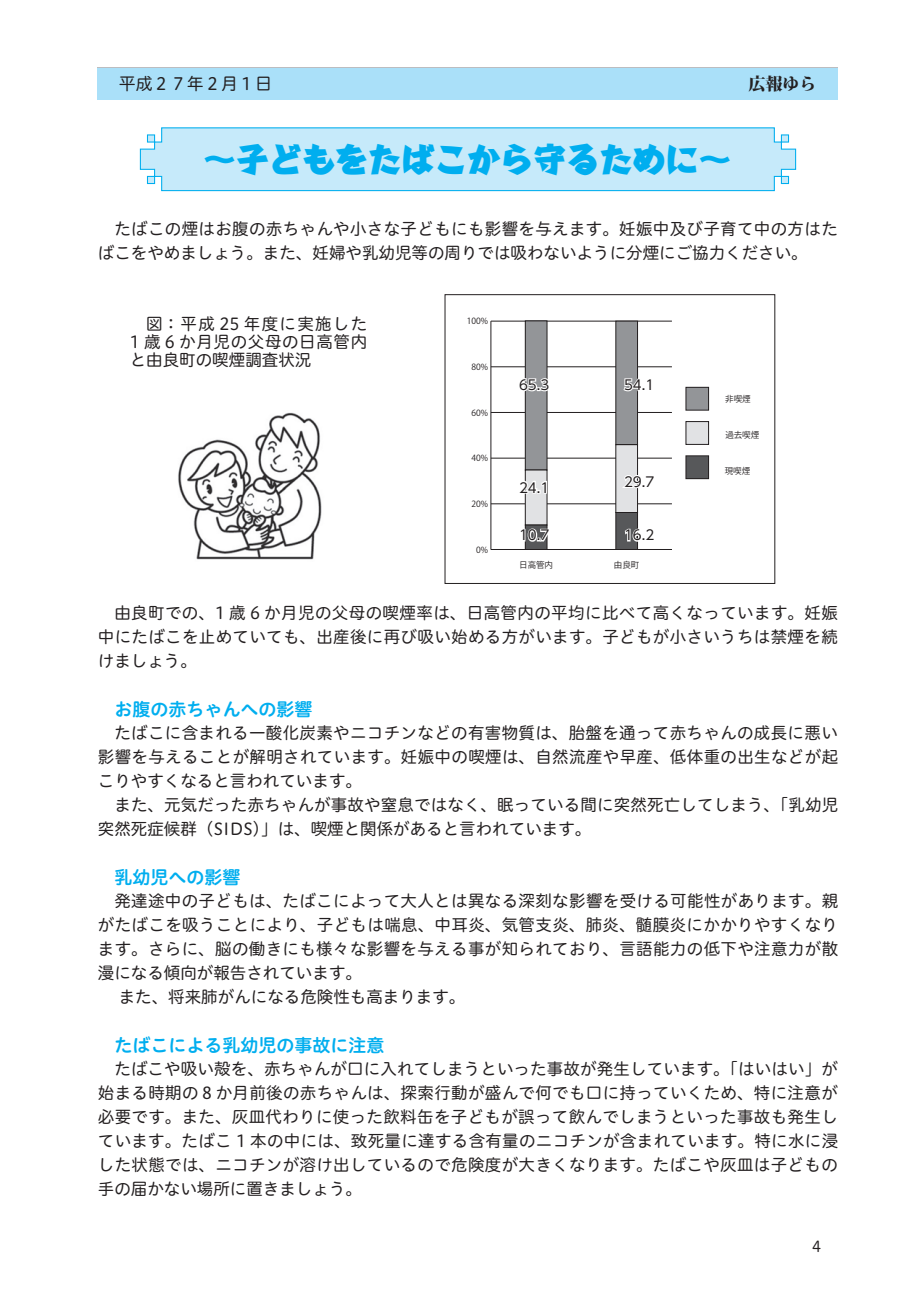
<style>
.page{position:relative;width:919px;height:1289px;background:#fff}
.page>*{position:absolute;margin:0;border:0;box-sizing:border-box;transform-origin:0 0}
.t1{font:800 33px "Harucraft Std";color:#00aeef}
.t2{font:18px "Hiragino UD Sans R Std W6";color:#00aeef}
.t3{font:16.5px/24px "Hiragino UD Sans R Std W4";letter-spacing:.02em;color:#231f20;text-align:justify}
.t4{font:16.5px "Hiragino UD Sans R Std W4";color:#231f20}
.t5{font:14.85px "Hiragino UD Sans R Std W4";color:#231f20}
.t6{font:13.5px "UD Shin Go Pro";color:#231f20}
.t7{font:8.55px "Koz Go Pr 6 N";color:#231f20}
</style>
<div class="page">
<div style="left:98px;top:67px;width:739px;height:32px;background:#bcbdc0"></div>
<div style="left:98px;top:68px;width:739px;height:31px;background:#aae0f9"></div>
<svg style="left:139px;top:127px;width:657px;height:65px"></svg>
<hr style="left:490px;top:321px;width:1px;height:228px;background:#231f20">
<hr style="left:491px;top:549px;width:181px;height:1px;background:#231f20">
<hr style="left:491px;top:503px;width:181px;height:1px;background:#231f20">
<hr style="left:491px;top:458px;width:181px;height:1px;background:#231f20">
<hr style="left:491px;top:412px;width:181px;height:1px;background:#231f20">
<hr style="left:491px;top:366px;width:181px;height:1px;background:#231f20">
<hr style="left:491px;top:321px;width:181px;height:1px;background:#231f20">
<div style="left:686px;top:387px;width:22px;height:23px;background:#939598"></div>
<div style="left:525px;top:321px;width:22px;height:149px;background:#939598"></div>
<div style="left:525px;top:321px;width:22px;height:149px;border:1px solid #231f20"></div>
<div style="left:615px;top:321px;width:22px;height:123px;background:#939598"></div>
<div style="left:686px;top:421px;width:22px;height:23px;background:#e1e2e4"></div>
<div style="left:525px;top:470px;width:22px;height:55px;background:#e1e2e4"></div>
<div style="left:525px;top:470px;width:22px;height:55px;border:1px solid #231f20"></div>
<div style="left:615px;top:444px;width:22px;height:68px;background:#e1e2e4"></div>
<div style="left:686px;top:456px;width:22px;height:22px;background:#57585a"></div>
<div style="left:685px;top:455px;width:23px;height:24px;border:1px solid #231f20"></div>
<div style="left:525px;top:525px;width:22px;height:24px;background:#57585a"></div>
<div style="left:525px;top:525px;width:22px;height:24px;border:1px solid #231f20"></div>
<div style="left:615px;top:512px;width:22px;height:37px;background:#57585a"></div>
<div style="left:615px;top:512px;width:22px;height:37px;border:1px solid #231f20"></div>
<svg style="left:524px;top:527px;width:24px;height:16px"></svg>
<svg style="left:624px;top:527px;width:14px;height:16px"></svg>
<svg style="left:524px;top:479px;width:24px;height:15px"></svg>
<svg style="left:622px;top:474px;width:16px;height:15px"></svg>
<svg style="left:524px;top:377px;width:24px;height:15px"></svg>
<svg style="left:623px;top:377px;width:15px;height:15px"></svg>
<img style="left:178px;top:412px;width:144px;height:148px">
<h1 class="t1" style="left:203px;top:134px;width:529px">～子どもをたばこから守るために~</h1>
<p class="t3" style="left:98px;top:215px;width:741px;text-indent:16px">たばこの煙はお腹の赤ちゃんや小さな子どもにも影響を与えます。妊娠中及び子育て中の方はたばこをやめましょう。また、妊婦や乳幼児等の周りでは吸わないように分煙にご協力ください。</p>
<p class="t3" style="left:130px;top:314px;width:239px;line-height:18px;text-indent:16px">図：平成 25 年度に実施した1 歳 6 か月児の父母の日高管内と由良町の喫煙調査状況</p>
<p class="t7" style="left:466px;top:316px;width:23px">100%</p>
<p class="t7" style="left:471px;top:362px;width:18px">80%</p>
<p class="t7" style="left:471px;top:407px;width:18px">60%</p>
<p class="t7" style="left:471px;top:453px;width:18px">40%</p>
<p class="t7" style="left:471px;top:499px;width:18px">20%</p>
<p class="t7" style="left:476px;top:544px;width:13px">0%</p>
<p class="t6" style="left:519px;top:374px;width:32px">65.3</p>
<p class="t6" style="left:519px;top:476px;width:32px">24.1</p>
<p class="t6" style="left:519px;top:524px;width:32px">10.7</p>
<p class="t7" style="left:519px;top:559px;width:35px">日高管内</p>
<p class="t6" style="left:624px;top:374px;width:32px">54.1</p>
<p class="t6" style="left:624px;top:471px;width:32px">29.7</p>
<p class="t6" style="left:624px;top:524px;width:32px">16.2</p>
<p class="t7" style="left:614px;top:559px;width:27px">由良町</p>
<p class="t7" style="left:725px;top:393px;width:27px">非喫煙</p>
<p class="t7" style="left:725px;top:429px;width:35px">過去喫煙</p>
<p class="t7" style="left:724px;top:466px;width:27px">現喫煙</p>
<p class="t3" style="left:98px;top:599px;width:741px;text-indent:16px">由良町での、1 歳 6 か月児の父母の喫煙率は、日高管内の平均に比べて高くなっています。妊娠中にたばこを止めていても、出産後に再び吸い始める方がいます。子どもが小さいうちは禁煙を続けましょう。</p>
<p class="t2" style="left:114px;top:695px;width:200px">お腹の赤ちゃんへの影響</p>
<p class="t3" style="left:98px;top:719px;width:741px;text-indent:16px">たばこに含まれる一酸化炭素やニコチンなどの有害物質は、胎盤を通って赤ちゃんの成長に悪い影響を与えることが解明されています。妊娠中の喫煙は、自然流産や早産、低体重の出生などが起こりやすくなると言われています。</p>
<p class="t3" style="left:98px;top:791px;width:742px;text-indent:16px">また、元気だった赤ちゃんが事故や窒息ではなく、眠っている間に突然死亡してしまう、「乳幼児突然死症候群（SIDS）」は、喫煙と関係があると言われています。</p>
<p class="t2" style="left:114px;top:863px;width:128px">乳幼児への影響</p>
<p class="t3" style="left:114px;top:887px;width:725px">発達途中の子どもは、たばこによって大人とは異なる深刻な影響を受ける可能性があります。親</p>
<p class="t3" style="left:98px;top:911px;width:741px">がたばこを吸うことにより、子どもは喘息、中耳炎、気管支炎、肺炎、髄膜炎にかかりやすくなり</p>
<p class="t3" style="left:98px;top:935px;width:741px">ます。さらに、脳の働きにも様々な影響を与える事が知られており、言語能力の低下や注意力が散</p>
<p class="t4" style="left:98px;top:960px;width:266px">漫になる傾向が報告されています。</p>
<p class="t4" style="left:119px;top:984px;width:348px">また、将来肺がんになる危険性も高まります。</p>
<p class="t2" style="left:114px;top:1031px;width:272px">たばこによる乳幼児の事故に注意</p>
<p class="t3" style="left:98px;top:1055px;width:741px;text-indent:16px">たばこや吸い殻を、赤ちゃんが口に入れてしまうといった事故が発生しています。「はいはい」が始まる時期の８か月前後の赤ちゃんは、探索行動が盛んで何でも口に持っていくため、特に注意が必要です。また、灰皿代わりに使った飲料缶を子どもが誤って飲んでしまうといった事故も発生しています。たばこ 1 本の中には、致死量に達する含有量のニコチンが含まれています。特に水に浸した状態では、ニコチンが溶け出しているので危険度が大きくなります。たばこや灰皿は子どもの手の届かない場所に置きましょう。</p>
<p class="t5" style="left:812px;top:1235px;width:11px">4</p>
</div>
